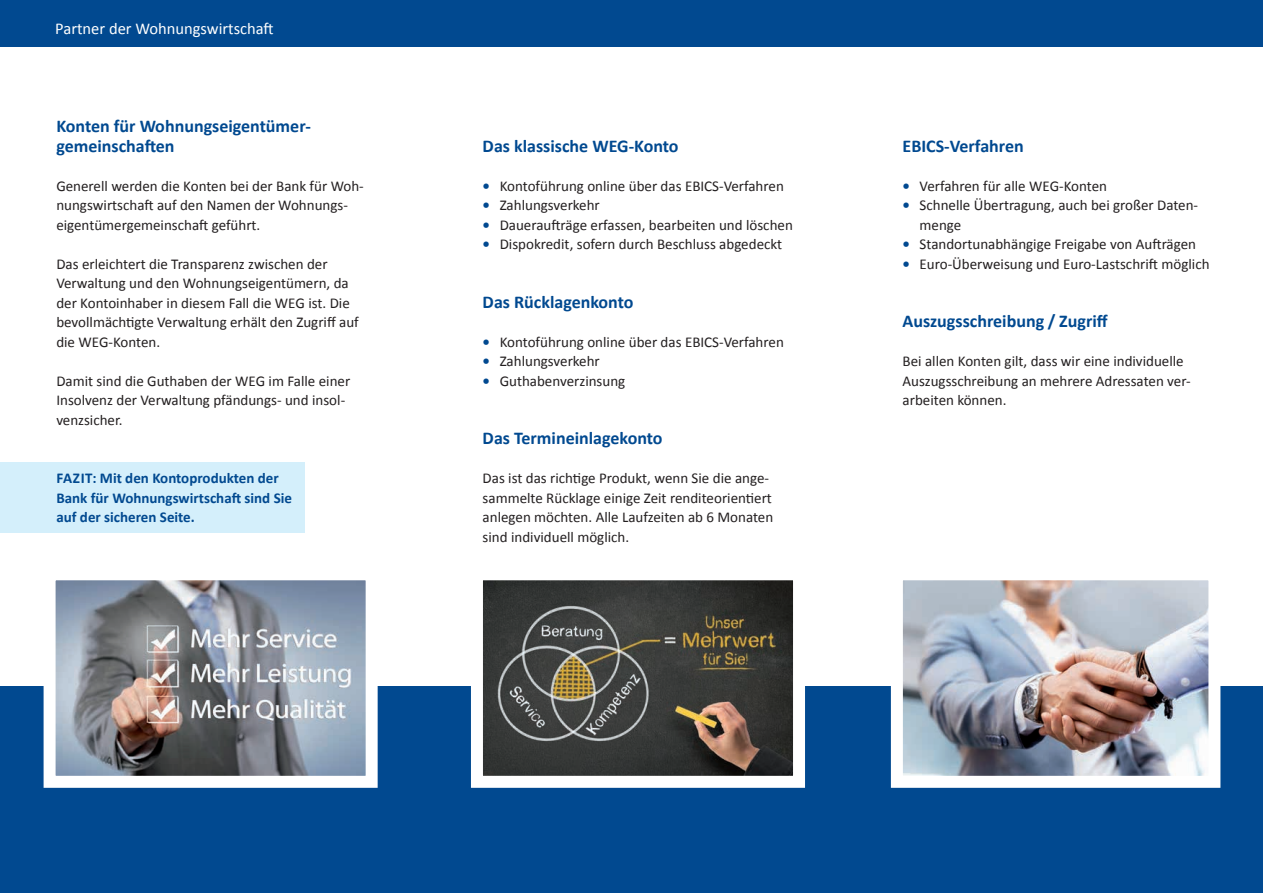
<style>
.page{position:relative;width:1263px;height:893px;background:#fff}
.page>*{position:absolute;margin:0;border:0;box-sizing:border-box;transform-origin:0 0}
.t1{font:700 18px/19.5px "Calibri";color:#014990}
.t2{font:16.5px "Calibri";color:#fff}
.t3{font:15px/19.5px "Calibri";color:#231f20}
.t4{font:700 15px/19.5px "Calibri";color:#014990}
.s1{font-weight:700;color:#014990}
</style>
<div class="page">
<div style="left:0;top:687px;width:1263px;height:206px;background:#014990"></div>
<div style="left:0;top:0;width:1263px;height:47px;background:#014990"></div>
<img style="left:904px;top:581px;width:303px;height:194px">
<div style="left:891px;top:568px;width:329px;height:220px;border:12px solid #fff"></div>
<img style="left:484px;top:581px;width:308px;height:194px">
<div style="left:471px;top:568px;width:334px;height:220px;border:12px solid #fff"></div>
<img style="left:57px;top:581px;width:308px;height:194px">
<div style="left:44px;top:568px;width:334px;height:220px;border:12px solid #fff"></div>
<div style="left:0;top:463px;width:304px;height:70px;background:#d4effb"></div>
<p class="t2" style="left:55px;top:18px;width:220px">Partner der Wohnungswirtschaft</p>
<p class="t1" style="left:56px;top:116px;width:256px">Konten für Wohnungseigentümer&shy;gemeinschaften</p>
<p class="t3" style="left:56px;top:176px;width:309px">Generell werden die Konten bei der Bank für Woh&shy;nungswirtschaft auf den Namen der Wohnungs&shy;eigentümergemeinschaft geführt.</p>
<p class="t3" style="left:56px;top:254px;width:304px">Das erleichtert die Transparenz zwischen der Verwaltung und den Wohnungseigentümern, da der Kontoinhaber in diesem Fall die WEG ist. Die bevollmächtigte Verwaltung erhält den Zugriff auf die WEG-Konten.</p>
<p class="t3" style="left:56px;top:371px;width:295px">Damit sind die Guthaben der WEG im Falle einer<br>Insolvenz der Verwaltung pfändungs- und insol&shy;venzsicher.</p>
<p class="t4" style="left:56px;top:468px;width:237px">FAZIT: Mit den Kontoprodukten der<br>Bank für Wohnungswirtschaft sind Sie auf der sicheren Seite.</p>
<p class="t1" style="left:483px;top:136px;width:197px">Das klassische WEG-Konto</p>
<p class="t3" style="left:483px;top:176px;width:303px"><span class="s1">•</span> Kontoführung online über das EBICS-Verfahren</p>
<p class="t3" style="left:483px;top:195px;width:119px"><span class="s1">•</span> Zahlungsverkehr</p>
<p class="t3" style="left:483px;top:215px;width:312px"><span class="s1">•</span> Daueraufträge erfassen, bearbeiten und löschen</p>
<p class="t3" style="left:483px;top:234px;width:301px"><span class="s1">•</span> Dispokredit, sofern durch Beschluss abgedeckt</p>
<p class="t1" style="left:483px;top:292px;width:152px">Das Rücklagenkonto</p>
<p class="t3" style="left:483px;top:332px;width:303px"><span class="s1">•</span> Kontoführung online über das EBICS-Verfahren</p>
<p class="t3" style="left:483px;top:351px;width:119px"><span class="s1">•</span> Zahlungsverkehr</p>
<p class="t3" style="left:483px;top:371px;width:144px"><span class="s1">•</span> Guthabenverzinsung</p>
<p class="t1" style="left:483px;top:428px;width:181px">Das Termineinlagekonto</p>
<p class="t3" style="left:483px;top:468px;width:292px">Das ist das richtige Produkt, wenn Sie die ange&shy;sammelte Rücklage einige Zeit renditeorientiert anlegen möchten. Alle Laufzeiten ab 6 Monaten sind individuell möglich.</p>
<p class="t1" style="left:902px;top:136px;width:123px">EBICS-Verfahren</p>
<p class="t3" style="left:902px;top:176px;width:206px"><span class="s1">•</span> Verfahren für alle WEG-Konten</p>
<p class="t3" style="left:919px;top:195px;width:280px;text-indent:-17px"><span class="s1">•</span> Schnelle Übertragung, auch bei großer Daten&shy;menge</p>
<p class="t3" style="left:902px;top:234px;width:295px"><span class="s1">•</span> Standortunabhängige Freigabe von Aufträgen</p>
<p class="t3" style="left:902px;top:254px;width:308px"><span class="s1">•</span> Euro-Überweisung und Euro-Lastschrift möglich</p>
<p class="t1" style="left:902px;top:311px;width:207px">Auszugsschreibung / Zugriff</p>
<p class="t3" style="left:902px;top:351px;width:290px">Bei allen Konten gilt, dass wir eine individuelle<br>Auszugsschreibung an mehrere Adressaten ver&shy;arbeiten können.</p>
</div>
